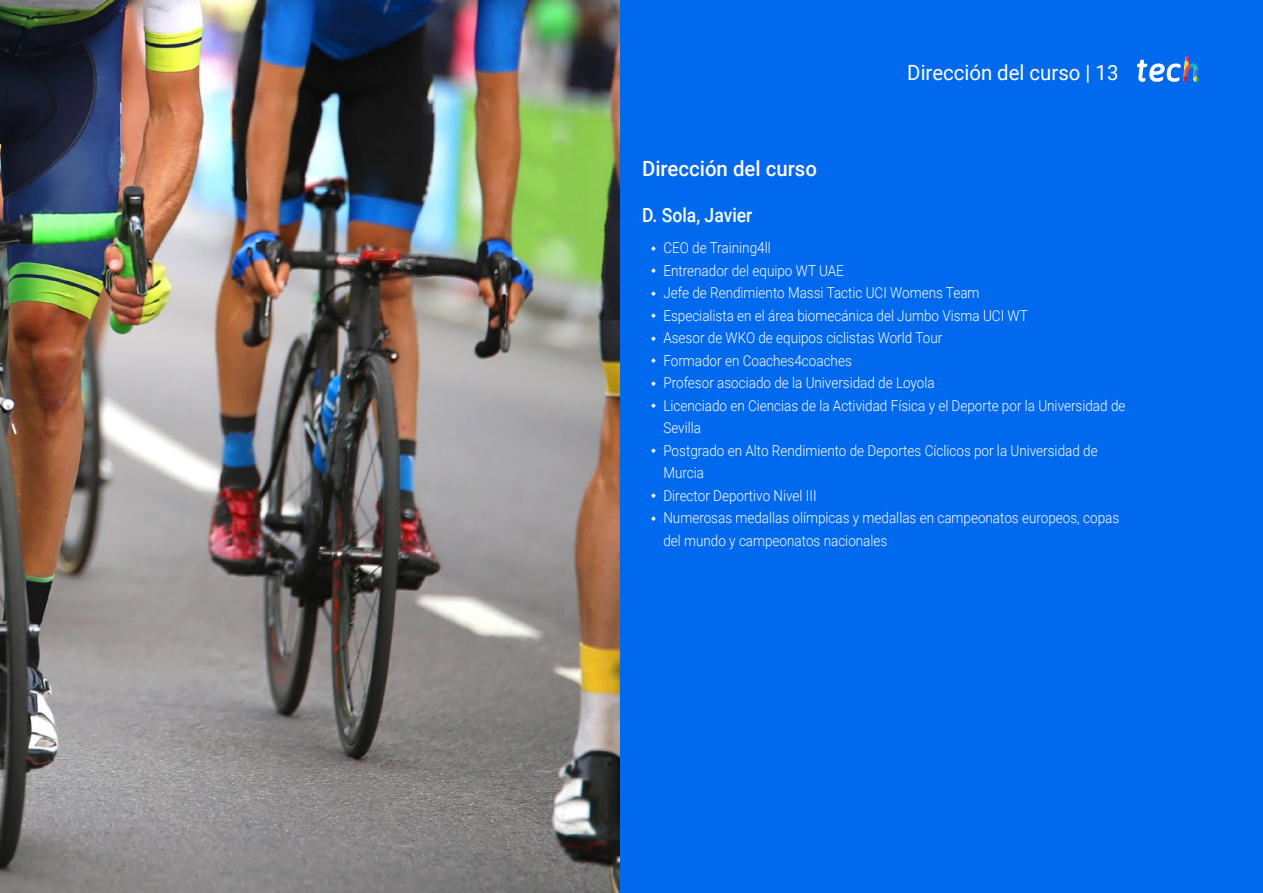
<style>
.page{position:relative;width:1263px;height:893px;background:#fff}
.page>*{position:absolute;margin:0;border:0;box-sizing:border-box;transform-origin:0 0}
.t1{font:21px "Roboto";color:#fff}
.t2{font:500 21px "Roboto";color:#fffbff}
.t3{font:500 19.5px "Roboto";color:#fff;scale:.9 1}
.t4{font:300 15px/22.5px "Roboto";color:#fff;scale:.9 1}
</style>
<div class="page">
<img style="left:0;top:0;width:621px;height:893px">
<div style="left:621px;top:0;width:642px;height:893px;background:#0169ee"></div>
<svg style="left:1137px;top:56px;width:62px;height:26px"></svg>
<h1 class="t1" style="left:907px;top:57px;width:213px">Dirección del curso | 13</h1>
<h1 class="t2" style="left:642px;top:154px;width:176px">Dirección del curso</h1>
<h2 class="t3" style="left:642px;top:201px;width:124px">D. Sola, Javier</h2>
<p class="t4" style="left:663px;top:236px;width:515px">CEO de Training4ll<br>Entrenador del equipo WT UAE<br>Jefe de Rendimiento Massi Tactic UCI Womens Team<br>Especialista en el área biomecánica del Jumbo Visma UCI WT<br>Asesor de WKO de equipos ciclistas World Tour<br>Formador en Coaches4coaches<br>Profesor asociado de la Universidad de Loyola<br>Licenciado en Ciencias de la Actividad Física y el Deporte por la Universidad de Sevilla<br>Postgrado en Alto Rendimiento de Deportes Cíclicos por la Universidad de Murcia<br>Director Deportivo Nivel III<br>Numerosas medallas olímpicas y medallas en campeonatos europeos, copas del mundo y campeonatos nacionales</p>
</div>
